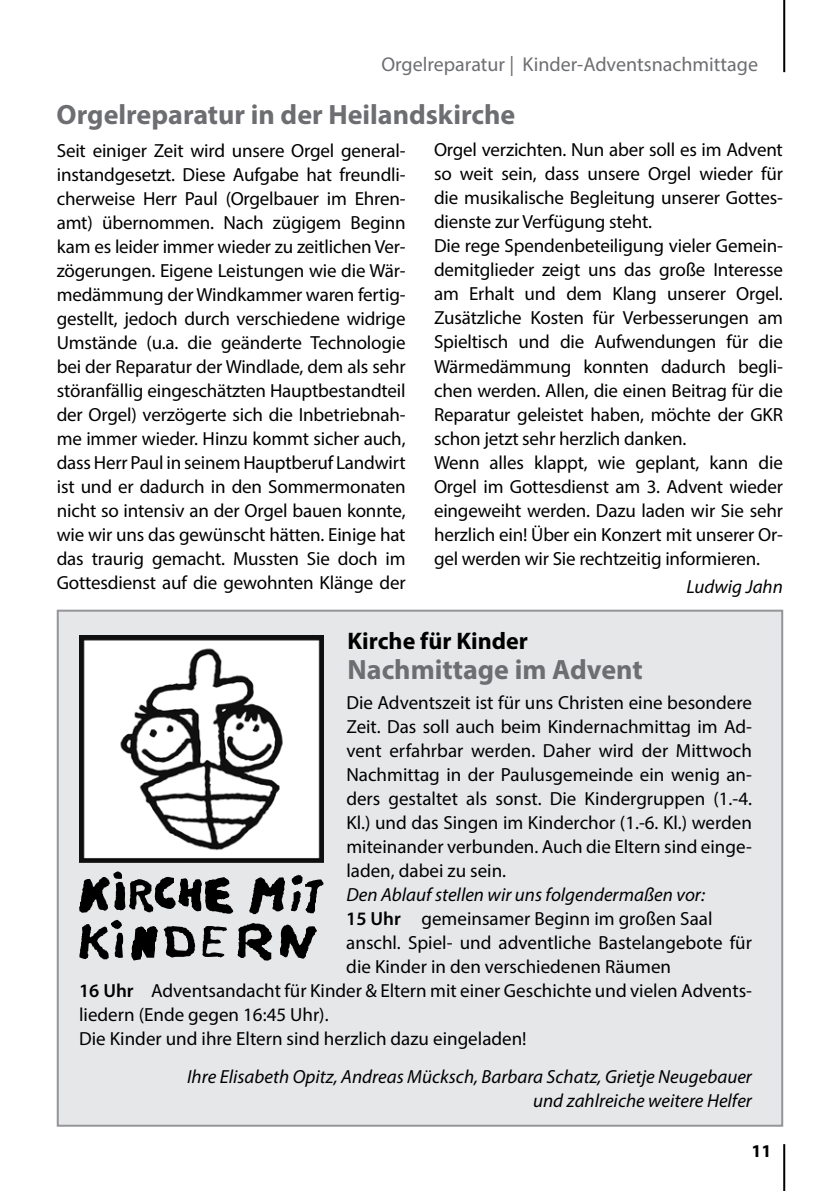
<style>
.page{position:relative;width:840px;height:1191px;background:#fff}
.page>*{position:absolute;margin:0;border:0;box-sizing:border-box;transform-origin:0 0}
.t1{font:700 28px "Myriad Pro";color:#6d6e71}
.t2{font:700 24px "Myriad Pro";color:#000}
.t3{font:20px "Myriad Pro";color:#6d6e71}
.t4{font:19px/24px "Myriad Pro";letter-spacing:-.01em;color:#000;text-align:justify}
.t5{font:italic 19px/24px "Myriad Pro";color:#000;text-align:right}
.t6{font:700 18px "Myriad Pro";color:#000}
.s1{font-weight:600}
</style>
<div class="page">
<div style="left:57px;top:609px;width:725px;height:517px;background:#e6e7e8;border:2px solid #939598"></div>
<hr style="left:782px;top:1144px;width:2px;height:47px;background:#000">
<hr style="left:782px;top:0;width:2px;height:72px;background:#000">
<img style="left:79px;top:635px;width:244px;height:227px">
<svg style="left:79px;top:871px;width:154px;height:42px"></svg>
<svg style="left:249px;top:874px;width:74px;height:40px"></svg>
<svg style="left:237px;top:923px;width:35px;height:38px"></svg>
<svg style="left:280px;top:924px;width:37px;height:34px"></svg>
<svg style="left:202px;top:926px;width:25px;height:31px"></svg>
<svg style="left:79px;top:920px;width:116px;height:41px"></svg>
<p class="t3" style="left:381px;top:52px;width:378px">Orgelreparatur | Kinder-Adventsnachmittage</p>
<h1 class="t1" style="left:57px;top:96px;width:460px">Orgelreparatur in der Heilandskirche</h1>
<p class="t4" style="left:57px;top:138px;width:350px">Seit einiger Zeit wird unsere Orgel general&shy;instandgesetzt. Diese Aufgabe hat freundli&shy;cherweise Herr Paul (Orgelbauer im Ehren&shy;amt) übernommen. Nach zügigem Beginn kam es leider immer wieder zu zeitlichen Ver&shy;zögerungen. Eigene Leistungen wie die Wär&shy;medämmung der Windkammer waren fertig&shy;gestellt, jedoch durch verschiedene widrige Umstände (u.a. die geänderte Technologie bei der Reparatur der Windlade, dem als sehr störanfällig eingeschätzten Hauptbestandteil der Orgel) verzögerte sich die Inbetriebnah&shy;me immer wieder. Hinzu kommt sicher auch, dass Herr Paul in seinem Hauptberuf Landwirt ist und er dadurch in den Sommermonaten nicht so intensiv an der Orgel bauen konnte, wie wir uns das gewünscht hätten. Einige hat das traurig gemacht. Mussten Sie doch im Gottesdienst auf die gewohnten Klänge der</p>
<p class="t4" style="left:434px;top:138px;width:350px;text-align:left">Orgel verzichten. Nun aber soll es im Advent so weit sein, dass unsere Orgel wieder für die musikalische Begleitung unserer Gottes&shy;dienste zur Verfügung steht.<br>Die rege Spendenbeteiligung vieler Gemein&shy;demitglieder zeigt uns das große Interesse am Erhalt und dem Klang unserer Orgel.<br>Zusätzliche Kosten für Verbesserungen am Spieltisch und die Aufwendungen für die Wärmedämmung konnten dadurch begli&shy;chen werden. Allen, die einen Beitrag für die Reparatur geleistet haben, möchte der GKR schon jetzt sehr herzlich danken.<br>Wenn alles klappt, wie geplant, kann die Orgel im Gottesdienst am 3. Advent wieder eingeweiht werden. Dazu laden wir Sie sehr herzlich ein! Über ein Konzert mit unserer Or&shy;gel werden wir Sie rechtzeitig informieren.</p>
<p class="t5" style="left:686px;top:574px;width:98px">Ludwig Jahn</p>
<p class="t2" style="left:347px;top:625px;width:182px">Kirche für Kinder</p>
<h1 class="t1" style="left:347px;top:651px;width:296px">Nachmittage im Advent</h1>
<p class="t4" style="left:346px;top:690px;width:407px">Die Adventszeit ist für uns Christen eine besondere Zeit. Das soll auch beim Kindernachmittag im Ad&shy;vent erfahrbar werden. Daher wird der Mittwoch Nachmittag in der Paulusgemeinde ein wenig an&shy;ders gestaltet als sonst. Die Kindergruppen (1.-4.<br>Kl.) und das Singen im Kinderchor (1.-6. Kl.) werden miteinander verbunden. Auch die Eltern sind einge&shy;laden, dabei zu sein.</p>
<p class="t5" style="left:346px;top:882px;width:360px">Den Ablauf stellen wir uns folgendermaßen vor:</p>
<p class="t4" style="left:346px;top:906px;width:367px"><span class="s1">15 Uhr</span> gemeinsamer Beginn im großen Saal</p>
<p class="t4" style="left:346px;top:930px;width:407px">anschl. Spiel- und adventliche Bastelangebote für</p>
<p class="t4" style="left:346px;top:954px;width:326px">die Kinder in den verschiedenen Räumen</p>
<p class="t4" style="left:79px;top:978px;width:674px"><span class="s1">16 Uhr</span> Adventsandacht für Kinder &amp; Eltern mit einer Geschichte und vielen Advents-</p>
<p class="t4" style="left:79px;top:1002px;width:251px">liedern (Ende gegen 16:45 Uhr).</p>
<p class="t4" style="left:79px;top:1026px;width:449px">Die Kinder und ihre Eltern sind herzlich dazu eingeladen!</p>
<p class="t5" style="left:187px;top:1064px;width:566px">Ihre Elisabeth Opitz, Andreas Mücksch, Barbara Schatz, Grietje Neugebauer und zahlreiche weitere Helfer</p>
<p class="t6" style="left:751px;top:1139px;width:21px">11</p>
</div>
